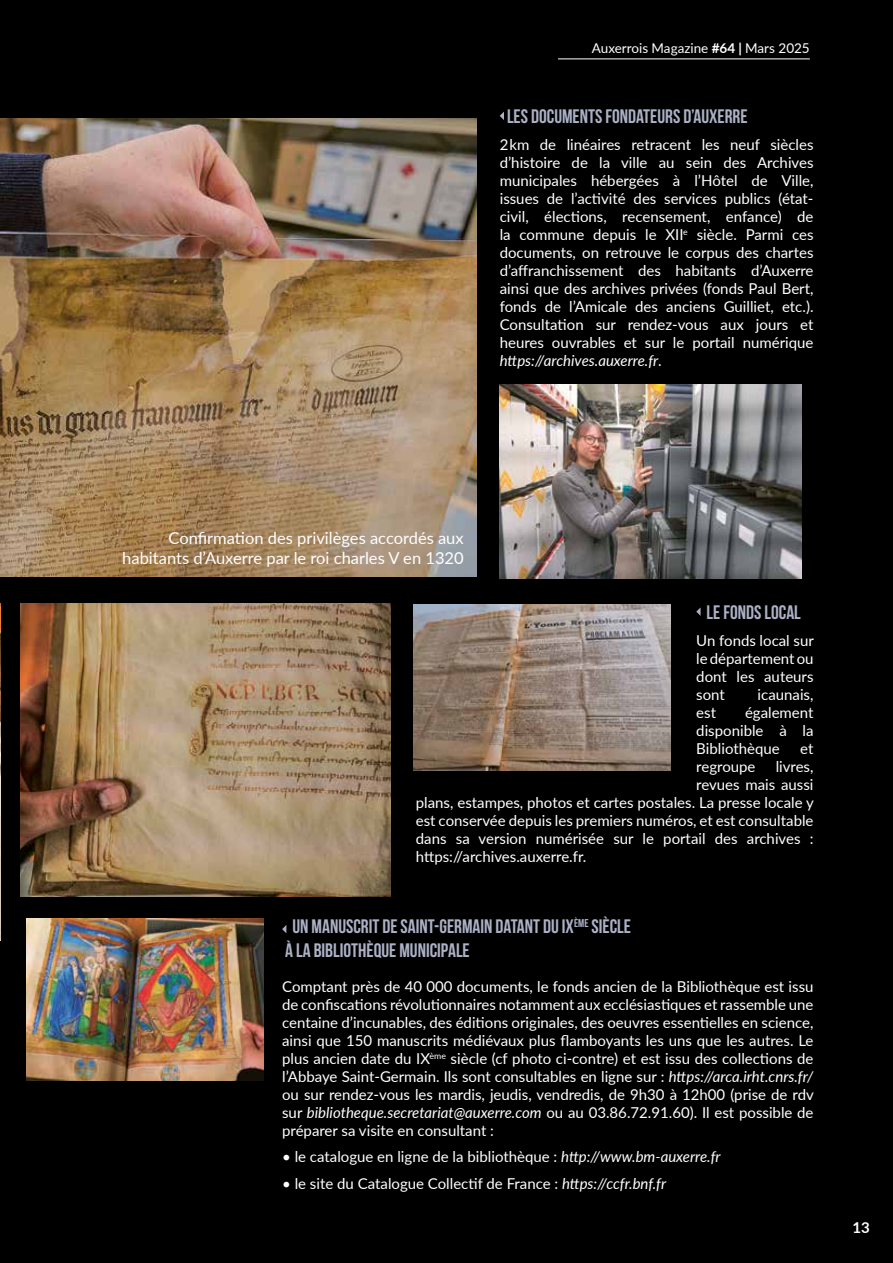
<style>
.page{position:relative;width:893px;height:1263px;background:#000}
.page>*{position:absolute;margin:0;border:0;box-sizing:border-box;transform-origin:0 0}
.t1{font:700 19.5px/23.4px "Bebas Neue";color:#acb1c6}
.t2{font:16.5px/19.8px "Lato";color:#fff;text-align:right}
.t3{font:15px/18px "Lato";color:#fff;text-align:justify}
.t4{font:700 15px "Lato";color:#fff}
.t5{font:13.5px "Lato";color:#fff}
.s1{font-weight:700}
.s2{font-style:italic}
</style>
<div class="page">
<img style="left:21px;top:603px;width:369px;height:293px">
<img style="left:500px;top:384px;width:302px;height:194px">
<img style="left:0;top:118px;width:476px;height:458px">
<svg style="left:696px;top:607px;width:5px;height:9px"></svg>
<svg style="left:282px;top:925px;width:4px;height:8px"></svg>
<hr style="left:558px;top:59px;width:252px;height:1px;background:#fff">
<img style="left:413px;top:604px;width:258px;height:166px">
<img style="left:27px;top:919px;width:237px;height:162px">
<img style="left:0;top:603px;width:1px;height:337px">
<svg style="left:500px;top:112px;width:4px;height:8px"></svg>
<p class="t5" style="left:592px;top:39px;width:219px">Auxerrois Magazine <span class="s1">#64 |</span> Mars 2025</p>
<h1 class="t1" style="left:507px;top:105px;width:242px">LES DOCUMENTS FONDATEURS D’AUXERRE</h1>
<p class="t3" style="left:500px;top:135px;width:315px">2 km de linéaires retracent les neuf siècles d’histoire de la ville au sein des Archives municipales hébergées à l’Hôtel de Ville, issues de l’activité des services publics (état&shy;civil, élections, recensement, enfance) de la commune depuis le XII<sup>e</sup> siècle. Parmi ces documents, on retrouve le corpus des chartes d’affranchissement des habitants d’Auxerre ainsi que des archives privées (fonds Paul Bert, fonds de l’Amicale des anciens Guilliet, etc.).<br>Consultation sur rendez-vous aux jours et heures ouvrables et sur le portail numérique <span class="s2">https://archives.auxerre.fr</span>.</p>
<p class="t2" style="left:122px;top:528px;width:343px">Confirmation des privilèges accordés aux habitants d’Auxerre par le roi charles V en 1320</p>
<h1 class="t1" style="left:707px;top:600px;width:96px">LE FONDS LOCAL</h1>
<p class="t3" style="left:696px;top:630px;width:119px">Un fonds local sur le département ou dont les auteurs sont</p>
<p class="t3" style="left:758px;top:684px;width:57px">icaunais,</p>
<p class="t3" style="left:696px;top:702px;width:119px;text-indent:49px">également disponible à la Bibliothèque</p>
<p class="t3" style="left:696px;top:702px;width:21px">est</p>
<p class="t3" style="left:800px;top:738px;width:15px">et</p>
<p class="t3" style="left:696px;top:756px;width:61px">regroupe</p>
<p class="t3" style="left:776px;top:756px;width:39px">livres,</p>
<p class="t3" style="left:696px;top:774px;width:119px">revues mais aussi</p>
<p class="t3" style="left:416px;top:792px;width:399px">plans, estampes, photos et cartes postales. La presse locale y</p>
<p class="t3" style="left:416px;top:810px;width:399px">est conservée depuis les premiers numéros, et est consultable</p>
<p class="t3" style="left:416px;top:828px;width:399px">dans sa version numérisée sur le portail des archives :</p>
<p class="t3" style="left:416px;top:846px;width:172px">https://archives.auxerre.fr.</p>
<h1 class="t1" style="left:285px;top:915px;width:347px;text-indent:7px">UN MANUSCRIT DE SAINT-GERMAIN DATANT DU IX<sup>ÈME</sup> SIÈCLE<br>À LA BIBLIOTHÈQUE MUNICIPALE</h1>
<p class="t3" style="left:282px;top:977px;width:533px">Comptant près de 40 000 documents, le fonds ancien de la Bibliothèque est issu de confiscations révolutionnaires notamment aux ecclésiastiques et rassemble une centaine d’incunables, des éditions originales, des oeuvres essentielles en science, ainsi que 150 manuscrits médiévaux plus flamboyants les uns que les autres. Le plus ancien date du IX<sup>ème</sup> siècle (cf photo ci-contre) et est issu des collections de l’Abbaye Saint-Germain. Ils sont consultables en ligne sur : <span class="s2">https://arca.irht.cnrs.fr/ </span>ou sur rendez-vous les mardis, jeudis, vendredis, de 9h30 à 12h00 (prise de rdv sur <span class="s2">bibliotheque.secretariat@auxerre.com</span> ou au 03.86.72.91.60). Il est possible de préparer sa visite en consultant :</p>
<p class="t3" style="left:282px;top:1147px;width:440px">• le catalogue en ligne de la bibliothèque : <span class="s2">http://www.bm-auxerre.fr</span></p>
<p class="t3" style="left:282px;top:1174px;width:385px">• le site du Catalogue Collectif de France : <span class="s2">https://ccfr.bnf.fr</span></p>
<p class="t4" style="left:852px;top:1216px;width:19px">13</p>
</div>
